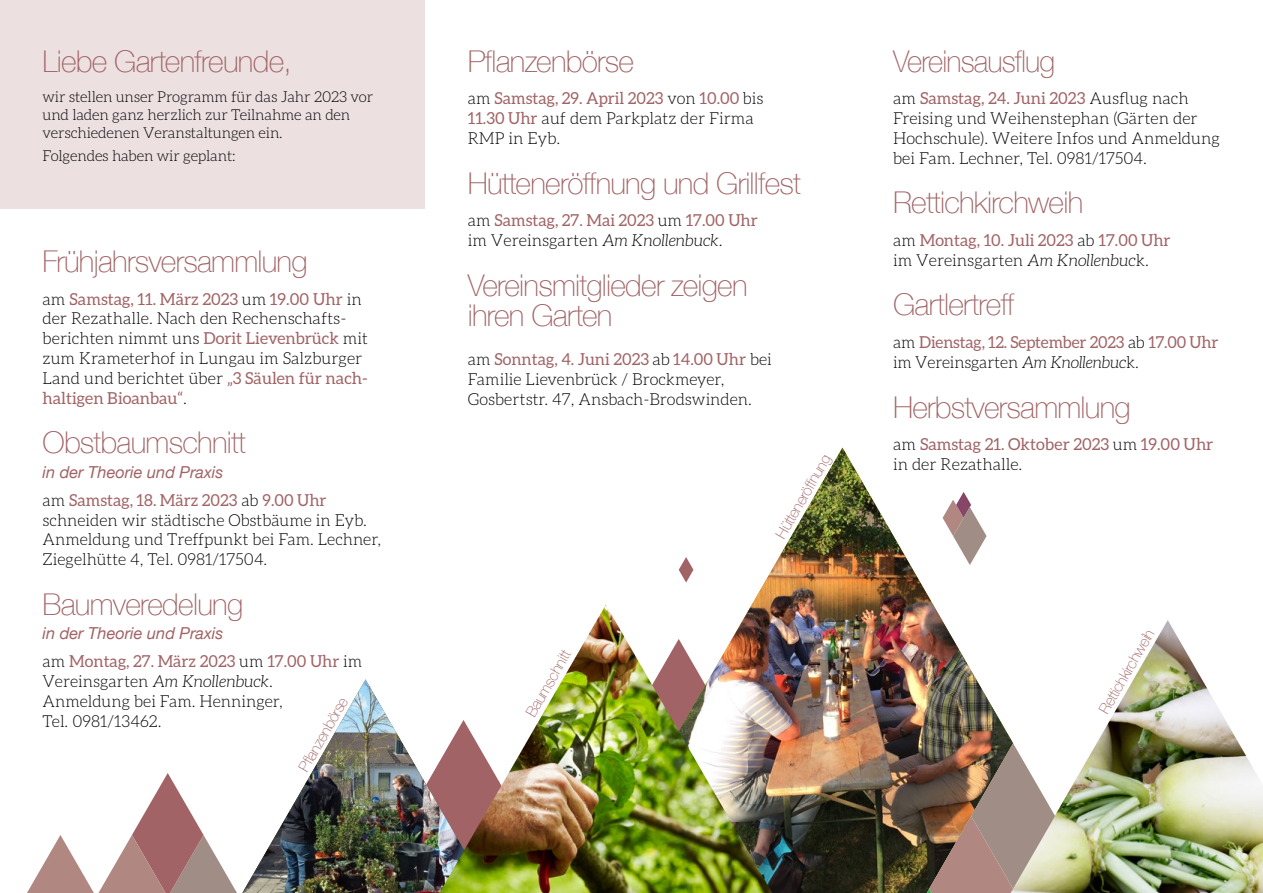
<style>
.page{position:relative;width:1263px;height:893px;background:#fff}
.page>*{position:absolute;margin:0;border:0;box-sizing:border-box;transform-origin:0 0}
.Head{font:100 30px "Helvetica Neue";letter-spacing:-.025em;color:#a16365}
.Fließtext{font:100 30px/30px "Helvetica Neue";letter-spacing:-.025em;color:#a16365}
.Fließtext-2{font:300 16.5px/19.8px "Aleo";color:#000}
.Fließtext-3{font:16.5px/19.8px "Aleo";color:#a16365}
.Head-2{font:16.5px/19.8px "Aleo";color:#a16365}
.Fließtext-4{font:italic 16.5px "Helvetica Neue";color:#a16365}
.t1{font:300 15px/18px "Aleo";letter-spacing:-.01em;color:#000}
.Head-3{font:100 15px "Helvetica Neue";color:#a16365}
.s1{font-weight:400;color:#a16365}
.s2{font-style:italic}
.s3{font-weight:300;color:#000}
.s4{font-weight:300;font-style:italic;color:#000}
</style>
<div class="page">
<div style="left:0;top:0;width:425px;height:209px;background:#ece0e0"></div>
<img style="left:242px;top:679px;width:197px;height:214px">
<img style="left:678px;top:448px;width:332px;height:445px">
<img style="left:1010px;top:620px;width:253px;height:273px">
<svg style="left:679px;top:557px;width:14px;height:26px"></svg>
<svg style="left:943px;top:492px;width:43px;height:73px"></svg>
<svg style="left:27px;top:773px;width:210px;height:120px"></svg>
<img style="left:927px;top:743px;width:128px;height:150px">
<img style="left:439px;top:605px;width:333px;height:288px">
<p class="Head" style="left:43px;top:38px;width:251px">Liebe Gartenfreunde,</p>
<p class="t1" style="left:43px;top:88px;width:332px">wir stellen unser Programm für das Jahr 2023 vor und laden ganz herzlich zur Teilnahme an den verschiedenen Veranstaltungen ein.</p>
<p class="t1" style="left:43px;top:146px;width:195px">Folgendes haben wir geplant:</p>
<p class="Head" style="left:43px;top:239px;width:267px">Frühjahrsversammlung</p>
<p class="Fließtext-2" style="left:43px;top:289px;width:327px">am <span class="s1">Samstag, 11. März 2023</span> um <span class="s1">19.00 Uhr</span> in der Rezathalle. Nach den Rechenschafts&shy;berichten nimmt uns <span class="s1">Dorit Lievenbrück</span> mit zum Krameterhof in Lungau im Salzburger Land und berichtet über <span class="s1">„3 Säulen für nach&shy;haltigen Bioanbau“</span>.</p>
<p class="Head" style="left:43px;top:420px;width:205px">Obstbaumschnitt</p>
<p class="Fließtext-4" style="left:43px;top:460px;width:182px">in der Theorie und Praxis</p>
<p class="Fließtext-2" style="left:43px;top:490px;width:340px">am <span class="s1">Samstag, 18. März 2023</span> ab <span class="s1">9.00 Uhr </span>schneiden wir städtische Obstbäume in Eyb.<br>Anmeldung und Treffpunkt bei Fam. Lechner, Ziegelhütte 4, Tel. 0981/17504.</p>
<p class="Head" style="left:43px;top:582px;width:202px">Baumveredelung</p>
<p class="Fließtext-4" style="left:43px;top:621px;width:182px">in der Theorie und Praxis</p>
<p class="Fließtext-2" style="left:43px;top:652px;width:321px">am <span class="s1">Montag, 27. März 2023</span> um <span class="s1">17.00 Uhr</span> im<br>Vereinsgarten <span class="s2">Am Knollenbuck</span>.<br>Anmeldung bei Fam. Henninger,<br>Tel. 0981/13462.</p>
<p class="Head-3" style="left:293px;top:764px;width:85px;rotate:-60deg">Pfl anzenbörse</p>
<p class="Head" style="left:468px;top:38px;width:168px">Pflanzenbörse</p>
<p class="Fließtext-2" style="left:468px;top:88px;width:297px">am <span class="s1">Samstag, 29. April 2023</span> von <span class="s1">10.00</span> bis<br><span class="s1">11.30 Uhr</span> auf dem Parkplatz der Firma<br>RMP in Eyb.</p>
<p class="Fließtext" style="left:468px;top:167px;width:335px">Hütteneröffnung und Grillfest</p>
<p class="Fließtext-3" style="left:468px;top:210px;width:292px"><span class="s3">am</span> Samstag, 27. Mai 2023 <span class="s3">um</span> 17.00 Uhr <span class="s3">im Vereinsgarten</span> <span class="s4">Am Knollenbuck</span><span class="s3">.</span></p>
<p class="Fließtext" style="left:468px;top:269px;width:281px">Vereinsmitglieder zeigen ihren Garten</p>
<p class="Fließtext-2" style="left:468px;top:350px;width:306px">am <span class="s1">Sonntag, 4. Juni 2023</span> ab <span class="s1">14.00 Uhr</span> bei<br>Familie Lievenbrück / Brockmeyer,<br>Gosbertstr. 47, Ansbach-Brodswinden.</p>
<p class="Head-3" style="left:520px;top:710px;width:75px;rotate:-60deg">Baumschnitt</p>
<p class="Head-3" style="left:770px;top:531px;width:96px;rotate:-60deg">Hütteneröff nung</p>
<p class="Head" style="left:893px;top:38px;width:164px">Vereinsausflug</p>
<p class="Fließtext-2" style="left:893px;top:88px;width:328px">am <span class="s1">Samstag, 24. Juni 2023</span> Ausflug nach Freising und Weihenstephan (Gärten der Hochschule). Weitere Infos und Anmeldung bei Fam. Lechner, Tel. 0981/17504.</p>
<p class="Head" style="left:893px;top:180px;width:192px">Rettichkirchweih</p>
<p class="Fließtext-3" style="left:893px;top:230px;width:279px"><span class="s3">am</span> Montag, 10. Juli 2023 <span class="s3">ab</span> 17.00 Uhr <span class="s3">im Vereinsgarten</span> <span class="s4">Am Knollenbuc</span><span class="s3">k.</span></p>
<p class="Fließtext" style="left:893px;top:288px;width:123px">Gartlertreff</p>
<p class="Fließtext-3" style="left:893px;top:332px;width:327px"><span class="s3">am</span> Dienstag, 12. September 2023 <span class="s3">ab</span> 17.00 Uhr <span class="s3">im Vereinsgarten</span> <span class="s4">Am Knollenbuc</span><span class="s3">k.</span></p>
<p class="Fließtext" style="left:893px;top:391px;width:239px">Herbstversammlung</p>
<p class="Head-2" style="left:893px;top:434px;width:322px"><span class="s3">am</span> Samstag 21. Oktober 2023 <span class="s3">um</span> 19.00 Uhr <span class="s3">in der Rezathalle.</span></p>
<p class="Head-3" style="left:1093px;top:707px;width:97px;rotate:-60deg">Rettichkirchweih</p>
</div>
